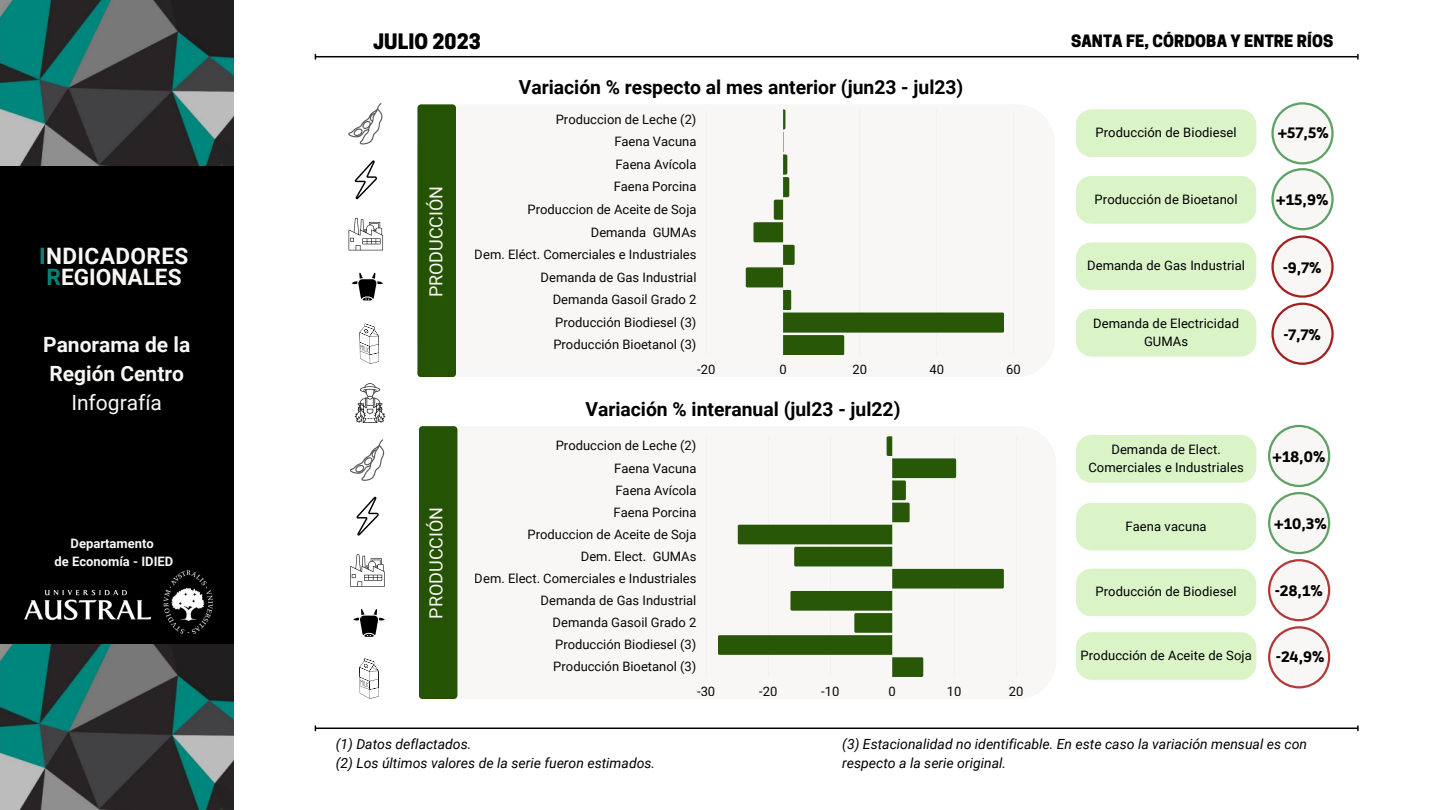
<style>
.page{position:relative;width:1440px;height:810px;background:#fff}
.page>*{position:absolute;margin:0;border:0;box-sizing:border-box;transform-origin:0 0}
.t1{font:700 22.6px "Roboto";letter-spacing:.015em;color:#f8f7f5}
.t2{font:700 21px/29.2px "Roboto";color:#f8f7f5;text-align:center}
.t3{font:21px "Roboto";color:#f8f7f5}
.t4{font:700 20.4px "Roboto";color:#f8f7f5}
.t5{font:800 20px "Cooper Hewitt";letter-spacing:.005em;color:#000}
.t6{font:700 19.3px "Roboto";color:#000}
.t7{font:18px "Roboto";color:#f8f7f5}
.t8{font:800 16px "Cooper Hewitt";letter-spacing:.005em;color:#000}
.t9{font:900 15px "Ruda";letter-spacing:.005em;color:#000}
.t10{font:italic 14px/19.5px "Roboto";color:#000}
.t11{font:13px/22.1px "Roboto";color:#000;text-align:right}
.t12{font:700 13px "Roboto";color:#f8f7f5}
.s1{color:#068379}
</style>
<div class="page">
<div style="left:419px;top:426px;width:637px;height:273px;background:#f8f7f5;border-radius:38px"></div>
<svg style="left:718px;top:436px;width:286px;height:241px"></svg>
<div style="left:1076px;top:435px;width:180px;height:48px;background:#daf4c8;border-radius:16px"></div>
<div style="left:1076px;top:503px;width:180px;height:47px;background:#daf4c8;border-radius:16px"></div>
<div style="left:1076px;top:569px;width:180px;height:47px;background:#daf4c8;border-radius:16px"></div>
<div style="left:1076px;top:632px;width:180px;height:48px;background:#daf4c8;border-radius:16px"></div>
<svg style="left:1268px;top:425px;width:62px;height:263px"></svg>
<svg style="left:355px;top:383px;width:30px;height:40px"></svg>
<svg style="left:360px;top:323px;width:19px;height:41px"></svg>
<svg style="left:352px;top:273px;width:31px;height:27px"></svg>
<hr style="left:316px;top:728px;width:1042px;height:1px;background:#000">
<div style="left:417px;top:104px;width:638px;height:273px;background:#f8f7f5;border-radius:38px"></div>
<svg style="left:745px;top:268px;width:259px;height:87px"></svg>
<svg style="left:746px;top:109px;width:49px;height:201px"></svg>
<svg style="left:1002px;top:313px;width:2px;height:20px"></svg>
<svg style="left:843px;top:335px;width:1px;height:20px"></svg>
<div style="left:417px;top:104px;width:39px;height:273px;background:#245403"></div>
<svg style="left:349px;top:218px;width:34px;height:32px"></svg>
<svg style="left:348px;top:103px;width:35px;height:42px"></svg>
<svg style="left:355px;top:160px;width:22px;height:39px"></svg>
<div style="left:1076px;top:109px;width:180px;height:48px;background:#daf4c8;border-radius:16px"></div>
<div style="left:1076px;top:176px;width:180px;height:48px;background:#daf4c8;border-radius:16px"></div>
<div style="left:1076px;top:242px;width:180px;height:48px;background:#daf4c8;border-radius:16px"></div>
<div style="left:1076px;top:309px;width:180px;height:48px;background:#daf4c8;border-radius:16px"></div>
<svg style="left:1271px;top:102px;width:63px;height:263px"></svg>
<div style="left:419px;top:426px;width:38px;height:273px;background:#245403"></div>
<svg style="left:359px;top:658px;width:20px;height:41px"></svg>
<svg style="left:353px;top:609px;width:32px;height:28px"></svg>
<svg style="left:350px;top:554px;width:35px;height:33px"></svg>
<svg style="left:350px;top:439px;width:34px;height:42px"></svg>
<svg style="left:356px;top:497px;width:23px;height:39px"></svg>
<div style="left:0;top:0;width:234px;height:810px;background:#000"></div>
<img style="left:24px;top:570px;width:189px;height:64px">
<img style="left:0;top:0;width:233px;height:166px">
<img style="left:0;top:644px;width:233px;height:166px">
<hr style="left:316px;top:56px;width:1042px;height:1px;background:#000">
<p class="t1" style="left:39px;top:243px;width:151px"><span class="s1">I</span>NDICADORES</p>
<p class="t1" style="left:47px;top:264px;width:136px"><span class="s1">R</span>EGIONALES</p>
<p class="t2" style="left:43px;top:330px;width:149px">Panorama de la<br>Región Centro</p>
<p class="t3" style="left:71px;top:391px;width:92px">Infografía</p>
<p class="t12" style="left:71px;top:536px;width:85px">Departamento</p>
<p class="t12" style="left:54px;top:554px;width:120px">de Economía - IDIED</p>
<p class="t5" style="left:373px;top:34px;width:109px">JULIO 2023</p>
<p class="t8" style="left:1071px;top:35px;width:264px">SANTA FE, CÓRDOBA Y ENTRE RÍOS</p>
<p class="t7" style="left:426px;top:297px;width:113px;rotate:-90deg">PRODUCCIÓN</p>
<p class="t4" style="left:432px;top:623px;width:130px;rotate:-90deg">PRODUCCIÓN</p>
<p class="t7" style="left:426px;top:619px;width:113px;rotate:-90deg">PRODUCCIÓN</p>
<p class="t6" style="left:519px;top:77px;width:446px">Variación % respecto al mes anterior (jun23 - jul23)</p>
<p class="t11" style="left:475px;top:108px;width:223px;line-height:22.6px">Produccion de Leche (2)<br>Faena Vacuna<br>Faena Avícola<br>Faena Porcina<br>Produccion de Aceite de Soja<br>Demanda GUMAs<br>Dem. Eléct. Comerciales e Industriales<br>Demanda de Gas Industrial<br>Demanda Gasoil Grado 2<br>Producción Biodiesel (3)<br>Producción Bioetanol (3)</p>
<p class="t11" style="left:697px;top:358px;width:20px">-20</p>
<p class="t11" style="left:779px;top:358px;width:9px">0</p>
<p class="t11" style="left:853px;top:358px;width:16px">20</p>
<p class="t11" style="left:929px;top:358px;width:16px">40</p>
<p class="t11" style="left:1006px;top:358px;width:16px">60</p>
<p class="t6" style="left:585px;top:398px;width:317px">Variación % interanual (jul23 - jul22)</p>
<p class="t11" style="left:1095px;top:122px;width:143px">Producción de Biodiesel</p>
<p class="t11" style="left:1095px;top:188px;width:145px">Producción de Bioetanol</p>
<p class="t11" style="left:1087px;top:255px;width:160px">Demanda de Gas Industrial</p>
<p class="t11" style="left:1093px;top:314px;width:147px;line-height:18px;text-align:center">Demanda de Electricidad<br>GUMAs</p>
<p class="t11" style="left:475px;top:435px;width:223px">Produccion de Leche (2)<br>Faena Vacuna<br>Faena Avícola<br>Faena Porcina<br>Produccion de Aceite de Soja<br>Dem. Elect. GUMAs<br>Dem. Elect. Comerciales e Industriales<br>Demanda de Gas Industrial<br>Demanda Gasoil Grado 2<br>Producción Biodiesel (3)<br>Producción Bioetanol (3)</p>
<p class="t11" style="left:1088px;top:440px;width:157px;line-height:18px;text-align:center">Demanda de Elect.<br>Comerciales e Industriales</p>
<p class="t11" style="left:1126px;top:515px;width:83px">Faena vacuna</p>
<p class="t11" style="left:1095px;top:581px;width:143px">Producción de Biodiesel</p>
<p class="t11" style="left:1080px;top:644px;width:173px">Producción de Aceite de Soja</p>
<p class="t11" style="left:697px;top:680px;width:20px">-30</p>
<p class="t11" style="left:759px;top:680px;width:20px">-20</p>
<p class="t11" style="left:821px;top:680px;width:20px">-10</p>
<p class="t11" style="left:889px;top:680px;width:9px">0</p>
<p class="t11" style="left:947px;top:680px;width:16px">10</p>
<p class="t11" style="left:1009px;top:680px;width:16px">20</p>
<p class="t9" style="left:1278px;top:124px;width:53px">+57,5%</p>
<p class="t9" style="left:1276px;top:192px;width:54px">+15,9%</p>
<p class="t9" style="left:1283px;top:259px;width:40px">-9,7%</p>
<p class="t9" style="left:1284px;top:326px;width:39px">-7,7%</p>
<p class="t9" style="left:1272px;top:448px;width:55px">+18,0%</p>
<p class="t9" style="left:1274px;top:515px;width:54px">+10,3%</p>
<p class="t9" style="left:1275px;top:583px;width:49px">-28,1%</p>
<p class="t9" style="left:1276px;top:648px;width:50px">-24,9%</p>
<p class="t10" style="left:336px;top:734px;width:137px">(1) Datos deflactados.</p>
<p class="t10" style="left:336px;top:754px;width:321px">(2) Los últimos valores de la serie fueron estimados.</p>
<p class="t10" style="left:842px;top:734px;width:466px">(3) Estacionalidad no identificable. En este caso la variación mensual es con respecto a la serie original.</p>
</div>
